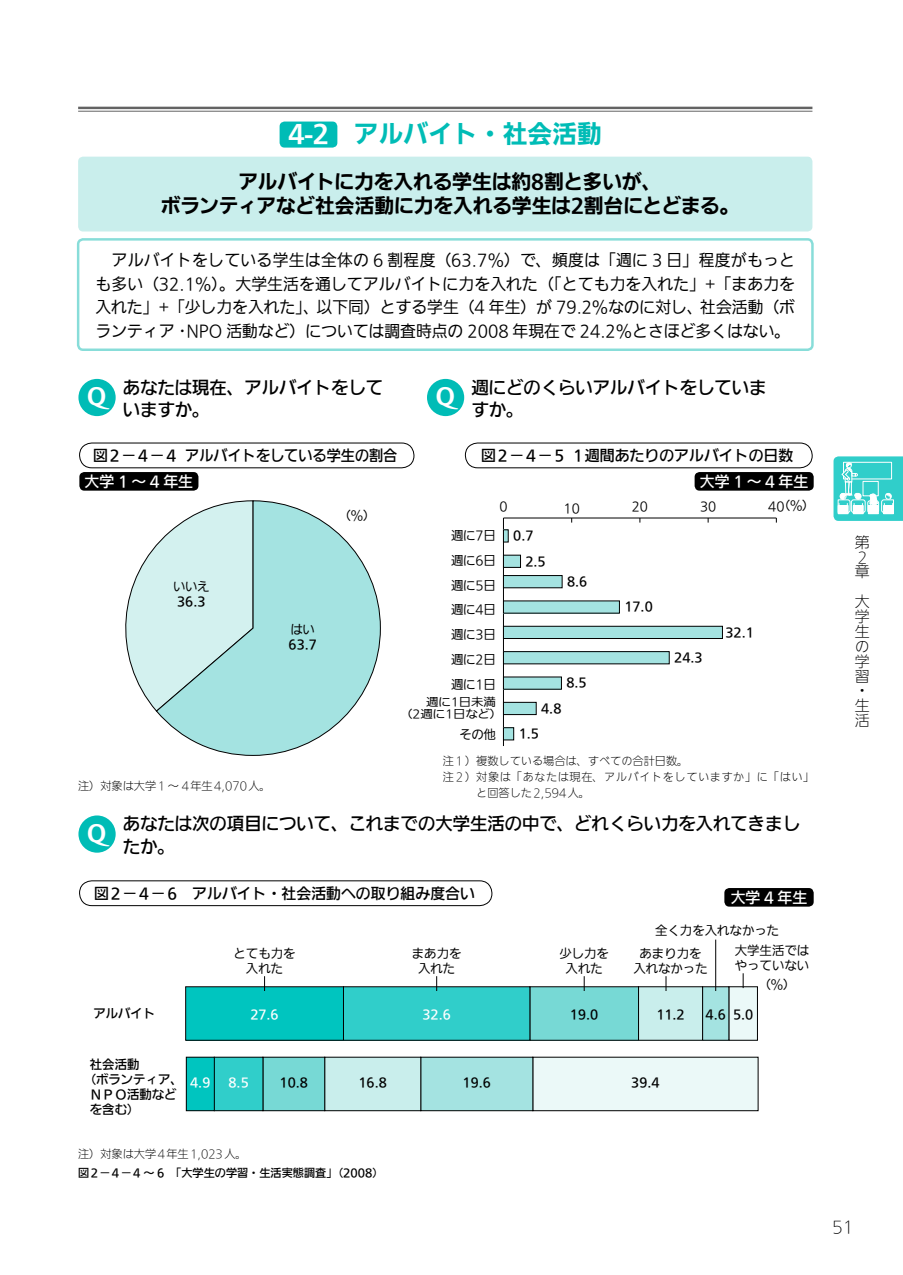
<style>
.page{position:relative;width:903px;height:1275px;background:#fff}
.page>*{position:absolute;margin:0;border:0;box-sizing:border-box;transform-origin:0 0}
.t1{font:24.85px "Iwa UD Go Dsp Pro Bd 90 pv RKSJ H";color:#00bcb6}
.t2{font:500 24.85px "Cosmos";color:#fff}
.t3{font:19.78px/24.8px "Iwa UD Go Dsp Pro Bd 90 pv RKSJ H";letter-spacing:-.015em;color:#000;text-align:center}
.t4{font:17.32px/22.4px "Iwa UD Go Dsp Pro Md 90 pv RKSJ H";color:#000}
.t5{font:16.1px/23.6px "Iwa UD Go Dsp Pro Th 90 pv RKSJ H";color:#000;text-align:justify}
.t6{font:16.1px "Iwa UD Go Dsp Pro Lt 90 pv RKSJ H";color:#000}
.t7{font:14.88px "Iwa UD Go Dsp Pro Md 90 pv RKSJ H";color:#000}
.t8{font:14.88px "Iwa UD Go Dsp Pro Md 90 pv RKSJ H";color:#fff}
.t9{font:14.88px/14.9px "Iwa UD Go Dsp Pro Lt 90 pv RKSJ H";color:#000}
.t10{font:12.42px/24.8px "Iwa UD Go Dsp Pro Th 90 pv RKSJ H";color:#000;text-align:center}
.t11{font:12.42px/25.4px "Iwa UD Go Dsp Pro Md 90 pv RKSJ H";color:#000}
.t12{font:12.42px "Iwa UD Go Dsp Pro Md 90 pv RKSJ H";color:#fff}
.t13{font:11.2px "Iwa UD Go Dsp Pro Lt 90 pv RKSJ H";color:#000}
.t14{font:11.2px "Iwa UD Go Dsp Pro Lt 90 pv RKSJ H";letter-spacing:.05em;color:#000}
.t15{font:11.2px "Iwa UD Go Dsp Pro Md 90 pv RKSJ H";color:#000}
.t16{font:11.2px/12.2px "Iwa UD Go Dsp Pro Th 90 pv RKSJ H";letter-spacing:-.015em;color:#000;scale:1.11 1}
.s1{color:#fff}
</style>
<div class="page">
<div style="left:78px;top:157px;width:734px;height:74px;background:#c9eeec;border-radius:5px"></div>
<div style="left:280px;top:122px;width:57px;height:26px;background:#00bcb6;border-radius:5px"></div>
<div style="left:77px;top:238px;width:737px;height:113px;border:2px solid #88ddd9;border-radius:5px"></div>
<div style="left:729px;top:987px;width:28px;height:53px;background:#ebf9f8"></div>
<div style="left:728px;top:986px;width:30px;height:54px;border:1px solid #000"></div>
<div style="left:702px;top:987px;width:27px;height:53px;background:#a4e3e1"></div>
<div style="left:638px;top:987px;width:64px;height:53px;background:#c9eeec"></div>
<div style="left:530px;top:987px;width:108px;height:53px;background:#77d9d5"></div>
<div style="left:343px;top:987px;width:187px;height:53px;background:#30ceca"></div>
<div style="left:186px;top:987px;width:157px;height:53px;background:#00c5bf"></div>
<div style="left:533px;top:1057px;width:225px;height:54px;background:#ebf9f8"></div>
<div style="left:532px;top:1057px;width:226px;height:54px;border:1px solid #000"></div>
<div style="left:421px;top:1057px;width:112px;height:54px;background:#a4e3e1"></div>
<div style="left:420px;top:1057px;width:113px;height:54px;border:1px solid #000"></div>
<div style="left:325px;top:1057px;width:96px;height:54px;background:#c9eeec"></div>
<div style="left:324px;top:1057px;width:97px;height:54px;border:1px solid #000"></div>
<div style="left:263px;top:1057px;width:62px;height:54px;background:#77d9d5"></div>
<div style="left:263px;top:1057px;width:62px;height:54px;border:1px solid #000"></div>
<div style="left:214px;top:1057px;width:49px;height:54px;background:#30ceca"></div>
<div style="left:186px;top:1057px;width:28px;height:54px;background:#00c5bf"></div>
<div style="left:186px;top:1057px;width:29px;height:54px;border:1px solid #000"></div>
<svg style="left:264px;top:976px;width:1px;height:15px"></svg>
<svg style="left:436px;top:976px;width:1px;height:15px"></svg>
<svg style="left:584px;top:976px;width:1px;height:15px"></svg>
<svg style="left:666px;top:976px;width:1px;height:15px"></svg>
<hr style="left:715px;top:940px;width:1px;height:51px;background:#000">
<svg style="left:743px;top:973px;width:1px;height:15px"></svg>
<hr style="left:78px;top:107px;width:734px;height:2px;background:#636363">
<hr style="left:78px;top:111px;width:734px;height:1px;background:#636363">
<div style="left:78px;top:379px;width:38px;height:37px;background:#00bcb6;border-radius:50%"></div>
<div style="left:427px;top:379px;width:37px;height:37px;background:#00bcb6;border-radius:50%"></div>
<div style="left:78px;top:815px;width:38px;height:38px;background:#00bcb6;border-radius:50%"></div>
<div style="left:79px;top:443px;width:335px;height:25px;border:1px solid #000;border-radius:12px"></div>
<div style="left:465px;top:443px;width:347px;height:25px;border:1px solid #000;border-radius:12px"></div>
<div style="left:79px;top:881px;width:413px;height:25px;border:1px solid #000;border-radius:12px"></div>
<div style="left:694px;top:472px;width:120px;height:19px;background:#000;border-radius:5px"></div>
<div style="left:79px;top:472px;width:119px;height:19px;background:#000;border-radius:5px"></div>
<div style="left:724px;top:888px;width:90px;height:19px;background:#000;border-radius:5px"></div>
<svg style="left:125px;top:546px;width:30px;height:164px"></svg>
<svg style="left:155px;top:500px;width:226px;height:256px"></svg>
<hr style="left:503px;top:518px;width:273px;height:1px;background:#000">
<hr style="left:503px;top:518px;width:1px;height:228px;background:#000">
<div style="left:503px;top:530px;width:5px;height:12px;background:#a4e3e1"></div>
<div style="left:503px;top:530px;width:5px;height:12px;border:1px solid #000"></div>
<div style="left:503px;top:555px;width:17px;height:12px;background:#a4e3e1"></div>
<div style="left:503px;top:555px;width:18px;height:13px;border:1px solid #000"></div>
<div style="left:503px;top:576px;width:59px;height:12px;background:#a4e3e1"></div>
<div style="left:503px;top:575px;width:59px;height:13px;border:1px solid #000"></div>
<div style="left:503px;top:601px;width:116px;height:12px;background:#a4e3e1"></div>
<div style="left:503px;top:626px;width:219px;height:12px;background:#a4e3e1"></div>
<div style="left:503px;top:626px;width:220px;height:13px;border:1px solid #000"></div>
<div style="left:503px;top:652px;width:166px;height:12px;background:#a4e3e1"></div>
<div style="left:503px;top:651px;width:166px;height:13px;border:1px solid #000"></div>
<div style="left:503px;top:677px;width:58px;height:12px;background:#a4e3e1"></div>
<div style="left:503px;top:702px;width:33px;height:13px;background:#a4e3e1"></div>
<div style="left:503px;top:702px;width:33px;height:13px;border:1px solid #000"></div>
<div style="left:503px;top:728px;width:11px;height:12px;background:#a4e3e1"></div>
<div style="left:503px;top:727px;width:11px;height:13px;border:1px solid #000"></div>
<svg style="left:833px;top:456px;width:70px;height:65px;background:#62d9d6"></svg>
<h1 class="t1" style="left:289px;top:125px;width:315px"><span class="s1">4-2　</span>アルバイト・社会活動</h1>
<p class="t3" style="left:161px;top:171px;width:580px">アルバイトに力を入れる学生は約8割と多いが、<br>ボランティアなど社会活動に力を入れる学生は2割台にとどまる。</p>
<p class="t5" style="left:95px;top:251px;width:701px">　アルバイトをしている学生は全体の 6 割程度（63.7%）で、頻度は「週に 3 日」程度がもっとも多い（32.1%）。大学生活を通してアルバイトに力を入れた（「とても力を入れた」+「まあ力を入れた」+「少し力を入れた」、以下同）とする学生（4 年生）が 79.2％なのに対し、社会活動（ボランティア･NPO 活動など）については調査時点の 2008 年現在で 24.2%とさほど多くはない。</p>
<p class="t4" style="left:123px;top:378px;width:262px">あなたは現在、アルバイトをしていますか。</p>
<p class="t4" style="left:471px;top:378px;width:297px">週にどのくらいアルバイトをしていますか。</p>
<h1 class="t2" style="left:87px;top:387px;width:21px">Q</h1>
<h1 class="t2" style="left:436px;top:387px;width:21px">Q</h1>
<p class="t7" style="left:93px;top:449px;width:306px">図2－4－4 アルバイトをしている学生の割合</p>
<p class="t7" style="left:481px;top:449px;width:314px">図2－4－5 1週間あたりのアルバイトの日数</p>
<p class="t8" style="left:85px;top:476px;width:110px">大学1～4年生</p>
<p class="t8" style="left:700px;top:476px;width:110px">大学1～4年生</p>
<p class="t10" style="left:173px;top:576px;width:38px">いいえ</p>
<p class="t11" style="left:177px;top:590px;width:30px">36.3</p>
<p class="t10" style="left:338px;top:505px;width:38px">（％）</p>
<p class="t10" style="left:290px;top:619px;width:26px">はい</p>
<p class="t11" style="left:289px;top:633px;width:30px">63.7</p>
<p class="t13" style="left:78px;top:781px;width:194px">注）対象は大学1 ～ 4年生4,070人。</p>
<p class="t10" style="left:778px;top:495px;width:38px">（％）</p>
<p class="t10" style="left:499px;top:496px;width:10px">0</p>
<p class="t10" style="left:563px;top:497px;width:18px">10</p>
<p class="t10" style="left:632px;top:496px;width:18px">20</p>
<p class="t10" style="left:700px;top:496px;width:18px">30</p>
<p class="t10" style="left:768px;top:496px;width:18px">40</p>
<p class="t10" style="left:451px;top:524px;width:46px;text-align:justify">週に7日週に6日週に5日週に4日週に3日週に2日週に1日</p>
<p class="t10" style="left:459px;top:723px;width:38px">その他</p>
<p class="t16" style="left:400px;top:697px;width:93px;text-indent:26px">週に1日未満（2週に1日など）</p>
<p class="t11" style="left:525px;top:525px;width:22px;text-indent:-12px">0.7<br>2.5</p>
<p class="t11" style="left:567px;top:570px;width:22px">8.6</p>
<p class="t11" style="left:566px;top:672px;width:22px">8.5</p>
<p class="t11" style="left:541px;top:697px;width:22px">4.8</p>
<p class="t11" style="left:519px;top:722px;width:22px">1.5</p>
<p class="t11" style="left:624px;top:596px;width:30px">17.0</p>
<p class="t11" style="left:674px;top:646px;width:30px">24.3</p>
<p class="t11" style="left:725px;top:621px;width:30px">32.1</p>
<p class="t13" style="left:443px;top:757px;width:247px">注１） 複数している場合は、すべての合計日数。</p>
<p class="t14" style="left:443px;top:773px;width:373px">注２） 対象は「あなたは現在、アルバイトをしていますか」に「はい」</p>
<p class="t13" style="left:476px;top:789px;width:115px">と回答した2,594人。</p>
<h1 class="t2" style="left:87px;top:824px;width:21px">Q</h1>
<p class="t4" style="left:123px;top:815px;width:679px">あなたは次の項目について、これまでの大学生活の中で、どれくらい力を入れてきましたか。</p>
<p class="t7" style="left:94px;top:887px;width:382px">図2－4－6　アルバイト・社会活動への取り組み度合い</p>
<p class="t8" style="left:731px;top:892px;width:78px">大学 4 年生</p>
<p class="t10" style="left:639px;top:921px;width:141px;line-height:22.4px;text-align:left;text-indent:16px">全く力を入れなかったあまり力を</p>
<p class="t10" style="left:633px;top:957px;width:76px">入れなかった</p>
<p class="t10" style="left:735px;top:945px;width:76px;line-height:14.9px;text-align:left">大学生活ではやっていない</p>
<p class="t10" style="left:234px;top:947px;width:64px;line-height:14.9px">とても力を入れた</p>
<p class="t12" style="left:250px;top:1010px;width:30px">27.6</p>
<p class="t10" style="left:412px;top:947px;width:51px;line-height:14.9px">まあ力を入れた</p>
<p class="t10" style="left:559px;top:947px;width:51px;line-height:14.9px">少し力を入れた</p>
<p class="t10" style="left:758px;top:974px;width:39px">（％）</p>
<p class="t11" style="left:93px;top:1002px;width:64px">アルバイト</p>
<p class="t12" style="left:422px;top:1010px;width:30px">32.6</p>
<p class="t11" style="left:570px;top:1003px;width:30px">19.0</p>
<p class="t11" style="left:656px;top:1003px;width:30px">11.2</p>
<p class="t11" style="left:705px;top:1003px;width:49px">4.6 5.0</p>
<p class="t11" style="left:90px;top:1053px;width:51px">社会活動</p>
<p class="t11" style="left:84px;top:1068px;width:101px">（ボランティア、</p>
<p class="t11" style="left:90px;top:1083px;width:88px">ＮＰＯ活動など</p>
<p class="t11" style="left:90px;top:1098px;width:51px">を含む）</p>
<p class="t12" style="left:190px;top:1078px;width:22px">4.9</p>
<p class="t12" style="left:228px;top:1078px;width:22px">8.5</p>
<p class="t11" style="left:280px;top:1071px;width:30px">10.8</p>
<p class="t11" style="left:358px;top:1071px;width:30px">16.8</p>
<p class="t11" style="left:463px;top:1071px;width:30px">19.6</p>
<p class="t11" style="left:631px;top:1071px;width:30px">39.4</p>
<p class="t13" style="left:78px;top:1150px;width:170px">注）対象は大学4年生1,023人。</p>
<p class="t15" style="left:78px;top:1168px;width:307px">図2－4－4 ～ 6　「大学生の学習・生活実態調査」（2008）</p>
<p class="t9" style="left:855px;top:537px;width:16px">第<br>２章</p>
<p class="t9" style="left:855px;top:596px;width:16px">大学生の学習・生活</p>
<p class="t6" style="left:832px;top:1221px;width:23px">51</p>
</div>
